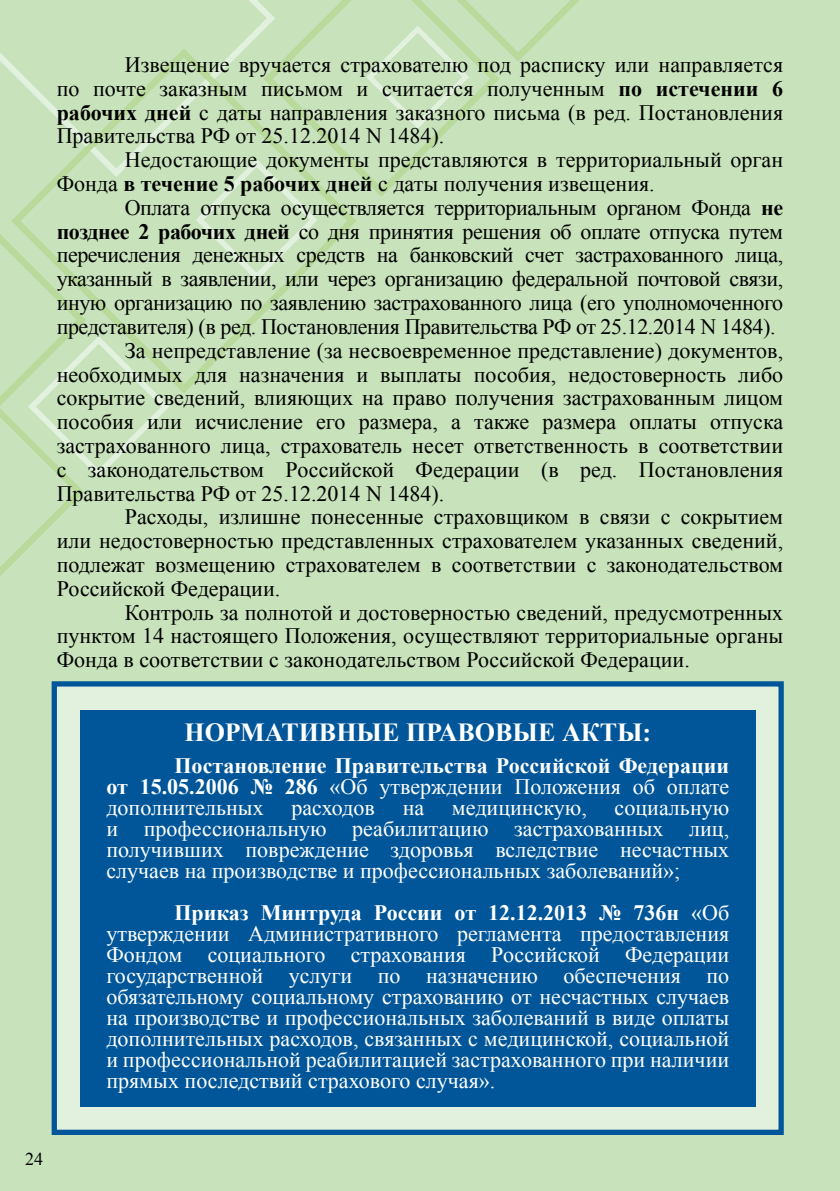
<style>
.page{position:relative;width:840px;height:1191px;background:#fff}
.page>*{position:absolute;margin:0;border:0;box-sizing:border-box;transform-origin:0 0}
.t1{font:700 26px "Times New Roman";color:#fff}
.t2{font:22px/23.8px "Times New Roman";color:#000;text-align:justify}
.t3{font:22px/21px "Times New Roman";color:#fff;text-align:justify}
.t4{font:22px "Times New Roman";letter-spacing:-.02em;color:#000}
.t5{font:700 22px/21px "Times New Roman";color:#fff;text-align:justify}
.t6{font:18px "Times New Roman";color:#000}
.s1{font-weight:700}
.s2{font-weight:400}
</style>
<div class="page">
<div style="left:0;top:0;width:839px;height:1191px;background:#c8e3bb"></div>
<div style="left:0;top:0;width:259px;height:181px;background:#c8e3bb"></div>
<svg style="left:259px;top:0;width:244px;height:201px;background:#c7e2b8"></svg>
<svg style="left:7px;top:45px;width:353px;height:352px;background:#c7e2b9"></svg>
<svg style="left:191px;top:155px;width:131px;height:130px;background:#cae4bd"></svg>
<svg style="left:362px;top:0;width:221px;height:133px;background:#c7e2ba"></svg>
<svg style="left:0;top:228px;width:174px;height:355px;background:#c7e2ba"></svg>
<div style="left:52px;top:681px;width:731px;height:454px;background:#e2f1de;border:5px solid #005698"></div>
<div style="left:80px;top:709px;width:675px;height:397px;background:#005698"></div>
<p class="t2" style="left:57px;top:52px;width:727px;text-indent:68px">Извещение вручается страхователю под расписку или направляется по почте заказным письмом и считается полученным <span class="s1">по истечении 6 рабочих дней</span> с даты направления заказного письма (в ред. Постановления Правительства РФ от 25.12.2014 N 1484).</p>
<p class="t2" style="left:57px;top:148px;width:727px;text-indent:68px">Недостающие документы представляются в территориальный орган<br>Фонда <span class="s1">в течение 5 рабочих дней</span> с даты получения извещения.</p>
<p class="t4" style="left:125px;top:193px;width:659px">Оплата отпуска осуществляется территориальным органом Фонда <span class="s1">не</span></p>
<p class="t4" style="left:57px;top:216px;width:727px"><span class="s1">позднее 2 рабочих дней</span> со дня принятия решения об оплате отпуска путем</p>
<p class="t4" style="left:57px;top:240px;width:727px">перечисления денежных средств на банковский счет застрахованного лица,</p>
<p class="t4" style="left:57px;top:264px;width:727px">указанный в заявлении, или через организацию федеральной почтовой связи,</p>
<p class="t4" style="left:57px;top:288px;width:727px">иную организацию по заявлению застрахованного лица (его уполномоченного</p>
<p class="t4" style="left:57px;top:312px;width:720px">представителя) (в ред. Постановления Правительства РФ от 25.12.2014 N 1484).</p>
<p class="t2" style="left:125px;top:338px;width:659px">За непредставление (за несвоевременное представление) документов,</p>
<p class="t2" style="left:57px;top:362px;width:727px">необходимых для назначения и выплаты пособия, недостоверность либо</p>
<p class="t2" style="left:57px;top:386px;width:727px">сокрытие сведений, влияющих на право получения застрахованным лицом</p>
<p class="t2" style="left:57px;top:409px;width:727px">пособия или исчисление его размера, а также размера оплаты отпуска</p>
<p class="t2" style="left:57px;top:433px;width:727px">застрахованного лица, страхователь несет ответственность в соответствии</p>
<p class="t2" style="left:57px;top:457px;width:727px">с законодательством Российской Федерации (в ред. Постановления</p>
<p class="t2" style="left:57px;top:481px;width:389px">Правительства РФ от 25.12.2014 N 1484).</p>
<p class="t2" style="left:125px;top:505px;width:659px">Расходы, излишне понесенные страховщиком в связи с сокрытием</p>
<p class="t2" style="left:57px;top:528px;width:727px">или недостоверностью представленных страхователем указанных сведений,</p>
<p class="t2" style="left:57px;top:552px;width:727px">подлежат возмещению страхователем в соответствии с законодательством</p>
<p class="t2" style="left:57px;top:576px;width:225px">Российской Федерации.</p>
<p class="t2" style="left:125px;top:600px;width:659px">Контроль за полнотой и достоверностью сведений, предусмотренных</p>
<p class="t2" style="left:57px;top:624px;width:727px">пунктом 14 настоящего Положения, осуществляют территориальные органы</p>
<p class="t2" style="left:57px;top:647px;width:634px">Фонда в соответствии с законодательством Российской Федерации.</p>
<p class="t1" style="left:184px;top:714px;width:20px">НОРМАТИВН</p>
<p class="t1" style="left:356px;top:714px;width:88px">ЫЕ ПРАВОВ</p>
<p class="t1" style="left:512px;top:714px;width:69px">ЫЕ АКТ</p>
<p class="t1" style="left:616px;top:714px;width:36px">Ы:</p>
<p class="t5" style="left:106px;top:754px;width:624px;text-indent:68px">Постановление Правительства Российской Федерации от 15.05.2006 № 286 <span class="s2">«Об утверждении Положения об оплате дополнительных</span></p>
<p class="t3" style="left:291px;top:797px;width:85px">расходов</p>
<p class="t3" style="left:402px;top:797px;width:23px">на</p>
<p class="t3" style="left:451px;top:797px;width:136px">медицинскую,</p>
<p class="t3" style="left:106px;top:797px;width:624px;text-indent:508px">социальную и профессиональную реабилитацию застрахованных лиц, получивших повреждение здоровья вследствие несчастных случаев на производстве и профессиональных заболеваний»;</p>
<p class="t3" style="left:106px;top:902px;width:624px;text-indent:68px"><span class="s1">Приказ Минтруда России от 12.12.2013 № 736н</span> «Об утверждении Административного регламента предоставления Фондом социального страхования Российской Федерации государственной услуги по назначению обеспечения по обязательному социальному страхованию от несчастных случаев на производстве и профессиональных заболеваний в виде оплаты дополнительных расходов, связанных с медицинской, социальной и профессиональной реабилитацией застрахованного при наличии прямых последствий страхового случая».</p>
<p class="t6" style="left:25px;top:1147px;width:19px">24</p>
</div>
